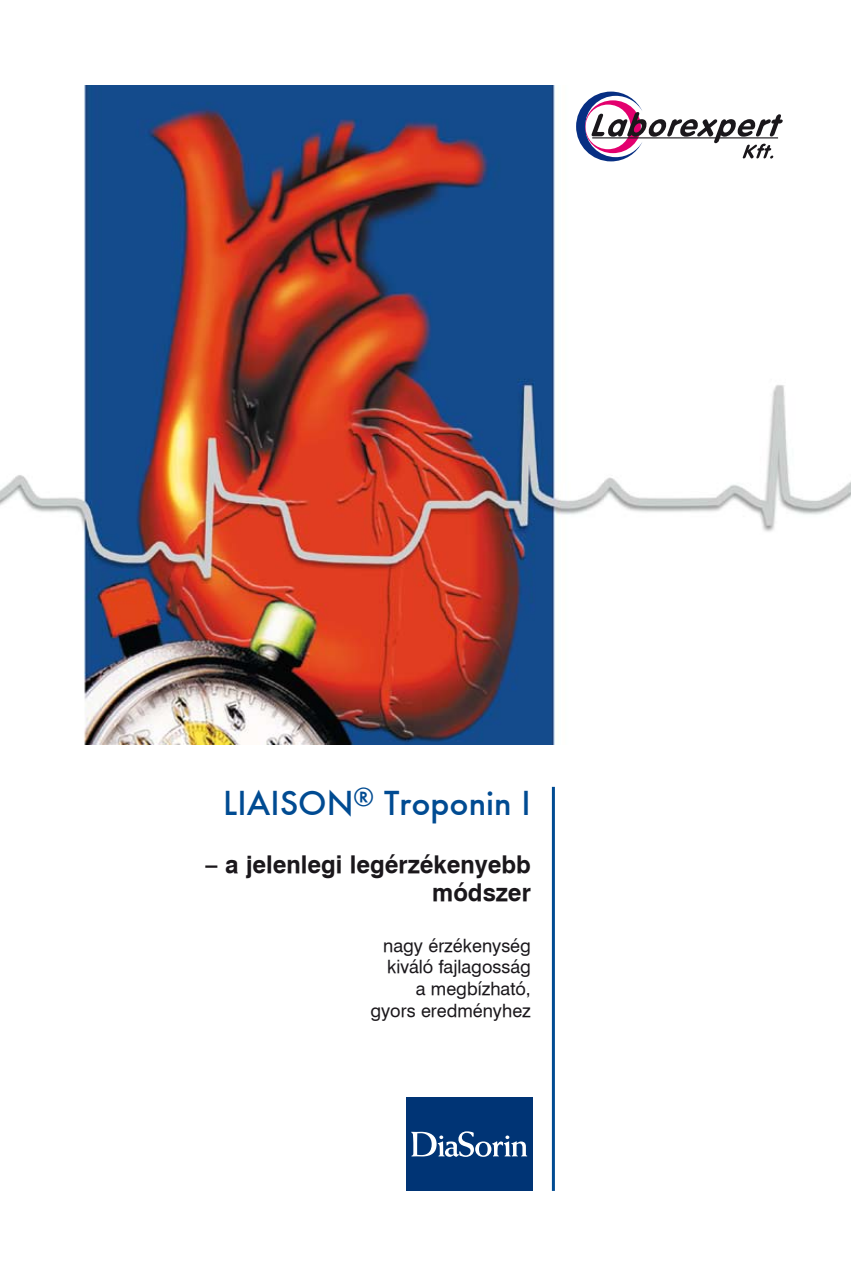
<style>
.page{position:relative;width:851px;height:1276px;background:#fff}
.page>*{position:absolute;margin:0;border:0;box-sizing:border-box;transform-origin:0 0}
.t1{font:36px "H Futura Normal";color:#004b92}
.t2{font:24px/28.8px "H Swiss 721 BT Bold";color:#1a171b;text-align:right}
.t3{font:18px/21.6px "H Swiss 721 BT";color:#1a171b;text-align:right}
</style>
<div class="page">
<img style="left:0;top:85px;width:850px;height:659px">
<div style="left:406px;top:1097px;width:126px;height:94px;background:#003475"></div>
<svg style="left:411px;top:1131px;width:116px;height:26px"></svg>
<hr style="left:552px;top:787px;width:3px;height:404px;background:#004b92">
<svg style="left:576px;top:92px;width:207px;height:69px"></svg>
<hr style="left:592px;top:137px;width:186px;height:1px;background:#1a171b">
<h1 class="t1" style="left:223px;top:782px;width:309px">LIAISON<sup>®</sup> Troponin I</h1>
<h2 class="t2" style="left:205px;top:849px;width:327px">– a jelenlegi legérzékenyebb módszer</h2>
<p class="t3" style="left:370px;top:934px;width:162px">nagy érzékenység kiváló fajlagosság<br>a megbízható, gyors eredményhez</p>
</div>
